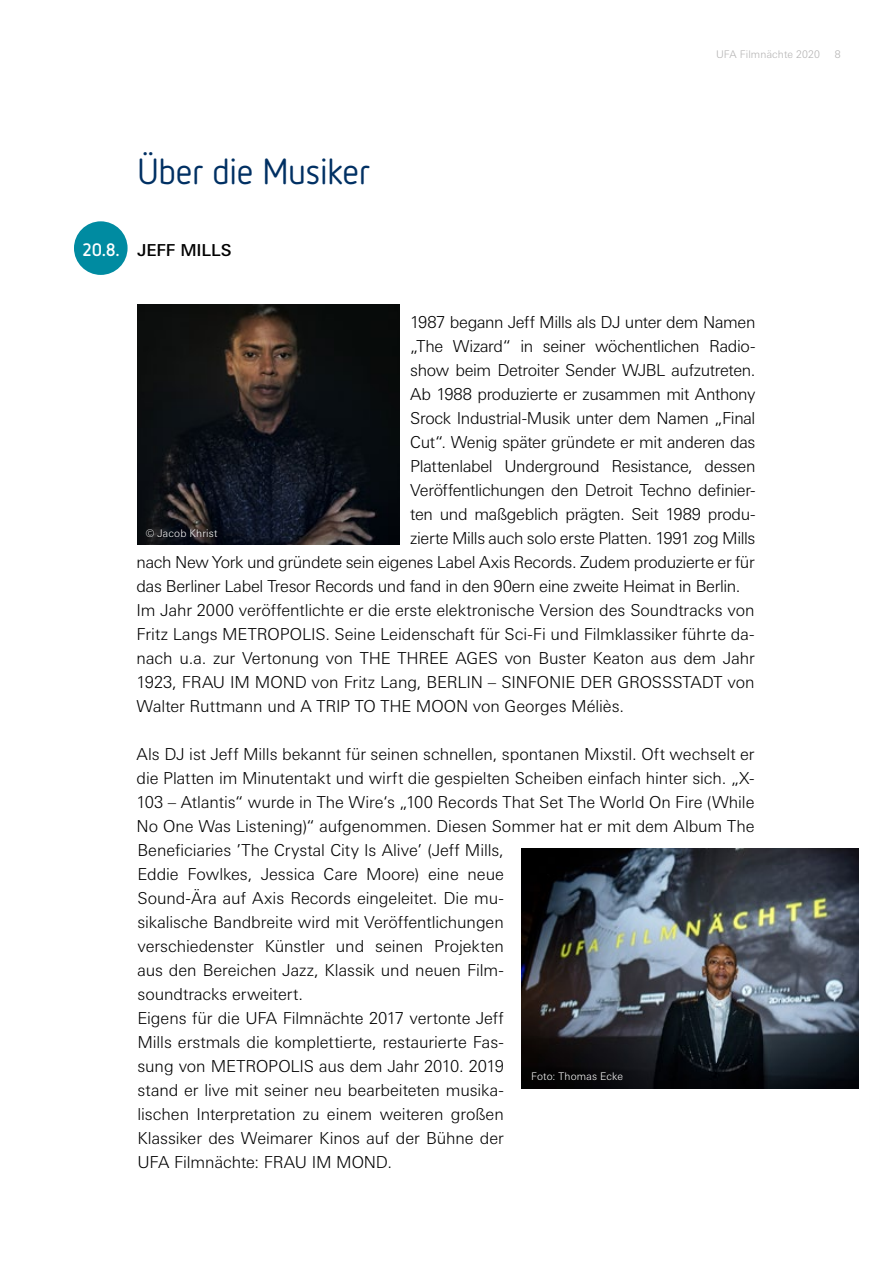
<style>
.page{position:relative;width:893px;height:1263px;background:#fff}
.page>*{position:absolute;margin:0;border:0;box-sizing:border-box;transform-origin:0 0}
.t1{font:36px "Netto OT";letter-spacing:-.015em;color:#003063}
.t2{font:300 16.5px/24px "LT Univers Basic";letter-spacing:-.01em;color:#000;text-align:justify}
.t3{font:500 16.5px "LT Univers Basic";letter-spacing:-.01em;color:#000}
.t4{font:300 10.5px "LT Univers Basic";letter-spacing:.015em;color:#fff}
.t5{font:300 10.5px "LT Univers Basic";letter-spacing:.01em;color:#b3b2b2}
.s1{font-family:"Netto OT";font-weight:700;font-size:18px;color:#fff}
</style>
<div class="page">
<div style="left:74px;top:221px;width:54px;height:54px;background:#008ba1;border-radius:50%"></div>
<img style="left:137px;top:304px;width:263px;height:240px">
<img style="left:522px;top:849px;width:337px;height:240px">
<h1 class="t1" style="left:137px;top:149px;width:234px">Über die Musiker</h1>
<p class="t3" style="left:83px;top:240px;width:150px"><span class="s1">20.8.</span> JEFF MILLS</p>
<p class="t5" style="left:716px;top:48px;width:105px">UFA Filmnächte 2020</p>
<p class="t5" style="left:835px;top:48px;width:7px">8</p>
<p class="t2" style="left:410px;top:310px;width:347px">1987 begann Jeff Mills als DJ unter dem Namen</p>
<p class="t2" style="left:410px;top:334px;width:347px">„The Wizard“ in seiner wöchentlichen Radio-</p>
<p class="t2" style="left:410px;top:358px;width:347px">show beim Detroiter Sender WJBL aufzutreten.</p>
<p class="t2" style="left:410px;top:382px;width:347px">Ab 1988 produzierte er zusammen mit Anthony</p>
<p class="t2" style="left:410px;top:406px;width:347px">Srock Industrial-Musik unter dem Namen „Final</p>
<p class="t2" style="left:410px;top:430px;width:347px">Cut“. Wenig später gründete er mit anderen das</p>
<p class="t2" style="left:410px;top:454px;width:347px">Plattenlabel Underground Resistance, dessen</p>
<p class="t2" style="left:410px;top:478px;width:347px">Veröffentlichungen den Detroit Techno definier-</p>
<p class="t2" style="left:410px;top:502px;width:347px">ten und maßgeblich prägten. Seit 1989 produ-</p>
<p class="t2" style="left:410px;top:526px;width:347px">zierte Mills auch solo erste Platten. 1991 zog Mills</p>
<p class="t2" style="left:137px;top:550px;width:620px">nach New York und gründete sein eigenes Label Axis Records. Zudem produzierte er für</p>
<p class="t2" style="left:137px;top:574px;width:605px">das Berliner Label Tresor Records und fand in den 90ern eine zweite Heimat in Berlin.</p>
<p class="t2" style="left:137px;top:598px;width:619px">Im Jahr 2000 veröffentlichte er die erste elektronische Version des Soundtracks von</p>
<p class="t2" style="left:137px;top:622px;width:619px">Fritz Langs METROPOLIS. Seine Leidenschaft für Sci-Fi und Filmklassiker führte da-</p>
<p class="t2" style="left:137px;top:646px;width:620px">nach u.a. zur Vertonung von THE THREE AGES von Buster Keaton aus dem Jahr</p>
<p class="t2" style="left:137px;top:670px;width:619px">1923, FRAU IM MOND von Fritz Lang, BERLIN – SINFONIE DER GROSSSTADT von</p>
<p class="t2" style="left:137px;top:694px;width:489px">Walter Ruttmann und A TRIP TO THE MOON von Georges Méliès.</p>
<p class="t2" style="left:137px;top:742px;width:619px">Als DJ ist Jeff Mills bekannt für seinen schnellen, spontanen Mixstil. Oft wechselt er die Platten im Minutentakt und wirft die gespielten Scheiben einfach hinter sich. „X-103 – Atlantis“ wurde in The Wire‘s „100 Records That Set The World On Fire (While No One Was Listening)“ aufgenommen. Diesen Sommer hat er mit dem Album The</p>
<p class="t4" style="left:146px;top:527px;width:73px">© Jacob Khrist</p>
<p class="t2" style="left:137px;top:838px;width:368px;text-align:left">Beneficiaries ’The Crystal City Is Alive’ (Jeff Mills, Eddie Fowlkes, Jessica Care Moore) eine neue Sound-Ära auf Axis Records eingeleitet. Die mu&shy;sikalische Bandbreite wird mit Veröffentlichungen verschiedenster Künstler und seinen Projekten aus den Bereichen Jazz, Klassik und neuen Film&shy;soundtracks erweitert.<br>Eigens für die UFA Filmnächte 2017 vertonte Jeff Mills erstmals die komplettierte, restaurierte Fas&shy;sung von METROPOLIS aus dem Jahr 2010. 2019 stand er live mit seiner neu bearbeiteten musika&shy;lischen Interpretation zu einem weiteren großen Klassiker des Weimarer Kinos auf der Bühne der UFA Filmnächte: FRAU IM MOND.</p>
<p class="t4" style="left:531px;top:1070px;width:93px">Foto: Thomas Ecke</p>
</div>
